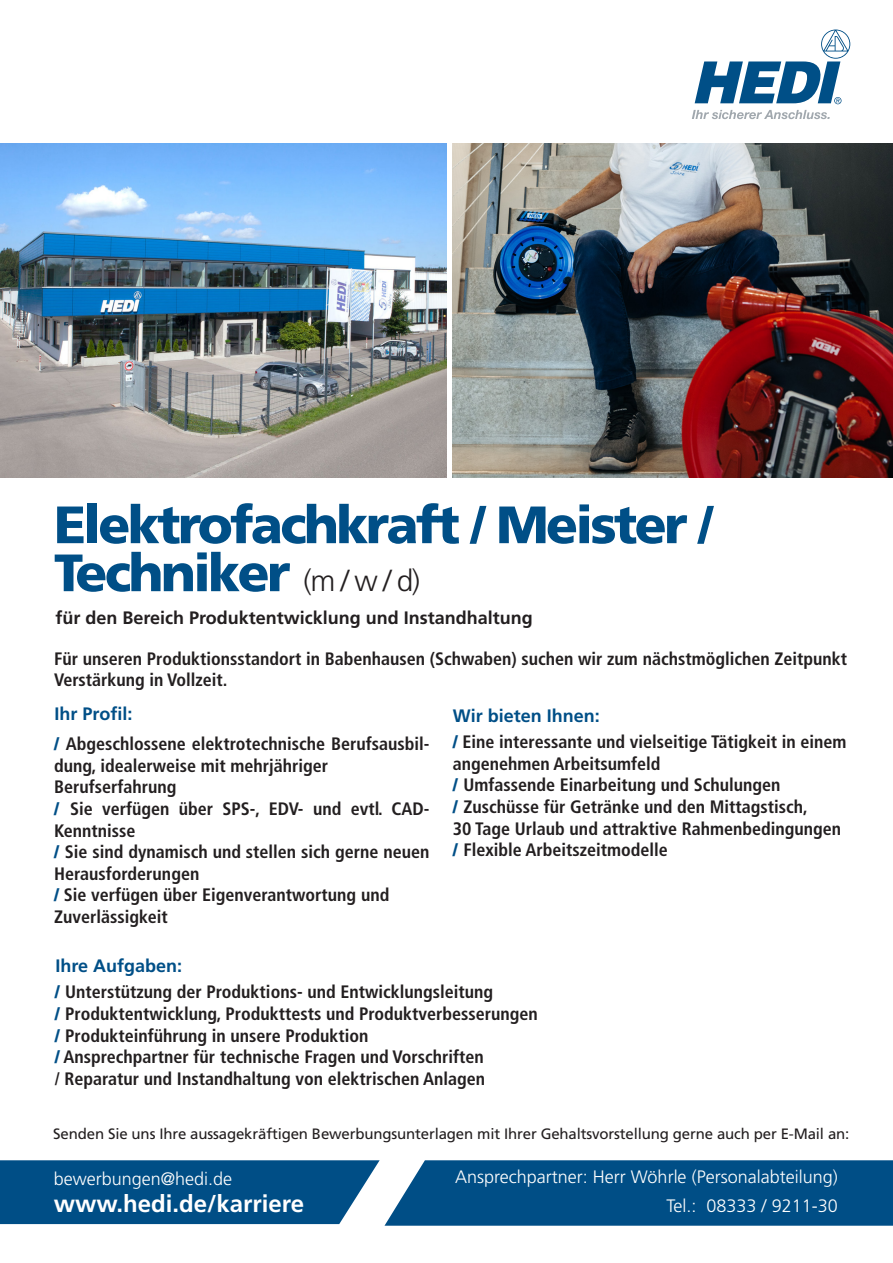
<style>
.page{position:relative;width:893px;height:1263px;background:#fff}
.page>*{position:absolute;margin:0;border:0;box-sizing:border-box;transform-origin:0 0}
.t1{font:900 52.5px "Frutiger LT Pro";letter-spacing:-.05em;color:#004f87}
.t2{font:700 24px "Frutiger LT Pro";color:#fff}
.t3{font:700 condensed 18px/21.6px "Frutiger LT Pro";color:#231f20}
.t4{font:300 18px "Frutiger LT Pro";color:#fff}
.t5{font:700 18px "Frutiger LT Pro";color:#231f20}
.t6{font:700 18px "Frutiger LT Pro";color:#004f87}
.t7{font:15px "Frutiger LT Pro";letter-spacing:-.01em;color:#231f20}
.s1{font-weight:300;font-size:30px;color:#231f20}
.s2{font-weight:900;font-stretch:normal;color:#004f87}
</style>
<div class="page">
<img style="left:0;top:144px;width:446px;height:333px">
<img style="left:453px;top:144px;width:440px;height:333px">
<svg style="left:695px;top:30px;width:155px;height:74px"></svg>
<svg style="left:692px;top:110px;width:138px;height:9px"></svg>
<svg style="left:0;top:1160px;width:893px;height:66px;background:#115a8e"></svg>
<p class="t1" style="left:54px;top:493px;width:660px">Elektrofachkraft / Meister /</p>
<p class="t1" style="left:54px;top:541px;width:368px">Techniker <span class="s1">(m / w / d)</span></p>
<p class="t5" style="left:55px;top:607px;width:479px">für den Bereich Produktentwicklung und Instandhaltung</p>
<p class="t3" style="left:54px;top:648px;width:795px">Für unseren Produktionsstandort in Babenhausen (Schwaben) suchen wir zum nächstmöglichen Zeitpunkt</p>
<p class="t3" style="left:54px;top:669px;width:175px">Verstärkung in Vollzeit.</p>
<p class="t6" style="left:55px;top:703px;width:79px">Ihr Profil:</p>
<p class="t6" style="left:453px;top:704px;width:149px">Wir bieten Ihnen:</p>
<p class="t3" style="left:54px;top:733px;width:377px"><span class="s2">/</span> Abgeschlossene elektrotechnische Berufsausbil&shy;dung, idealerweise mit mehrjähriger</p>
<p class="t3" style="left:54px;top:776px;width:124px">Berufserfahrung</p>
<p class="t3" style="left:54px;top:798px;width:377px"><span class="s2">/</span> Sie verfügen über SPS-, EDV- und evtl. CAD-<br>Kenntnisse</p>
<p class="t3" style="left:54px;top:841px;width:377px"><span class="s2">/</span> Sie sind dynamisch und stellen sich gerne neuen<br>Herausforderungen</p>
<p class="t3" style="left:54px;top:884px;width:337px"><span class="s2">/</span> Sie verfügen über Eigenverantwortung und</p>
<p class="t3" style="left:54px;top:906px;width:115px">Zuverlässigkeit</p>
<p class="t6" style="left:55px;top:955px;width:128px">Ihre Aufgaben:</p>
<p class="t3" style="left:453px;top:731px;width:395px"><span class="s2">/</span> Eine interessante und vielseitige Tätigkeit in einem angenehmen Arbeitsumfeld</p>
<p class="t3" style="left:453px;top:774px;width:356px"><span class="s2">/</span> Umfassende Einarbeitung und Schulungen<br><span class="s2">/</span> Zuschüsse für Getränke und den Mittagstisch,</p>
<p class="t3" style="left:453px;top:817px;width:390px">30 Tage Urlaub und attraktive Rahmenbedingungen</p>
<p class="t3" style="left:453px;top:839px;width:216px"><span class="s2">/</span> Flexible Arbeitszeitmodelle</p>
<p class="t3" style="left:55px;top:981px;width:440px"><span class="s2">/</span> Unterstützung der Produktions- und Entwicklungsleitung</p>
<p class="t3" style="left:55px;top:1003px;width:485px"><span class="s2">/</span> Produktentwicklung, Produkttests und Produktverbesserungen</p>
<p class="t3" style="left:55px;top:1025px;width:315px"><span class="s2">/</span> Produkteinführung in unsere Produktion</p>
<p class="t3" style="left:55px;top:1046px;width:431px"><span class="s2">/</span> Ansprechpartner für technische Fragen und Vorschriften</p>
<p class="t3" style="left:55px;top:1068px;width:432px">/ Reparatur und Instandhaltung von elektrischen Anlagen</p>
<p class="t7" style="left:53px;top:1125px;width:798px">Senden Sie uns Ihre aussagekräftigen Bewerbungsunterlagen mit Ihrer Gehaltsvorstellung gerne auch per E-Mail an:</p>
<p class="t4" style="left:54px;top:1168px;width:180px">bewerbungen@hedi.de</p>
<p class="t2" style="left:54px;top:1189px;width:252px">www.hedi.de/karriere</p>
<p class="t4" style="left:455px;top:1166px;width:384px">Ansprechpartner: Herr Wöhrle (Personalabteilung)</p>
<p class="t4" style="left:667px;top:1195px;width:173px">Tel.: 08333 / 9211-30</p>
</div>
